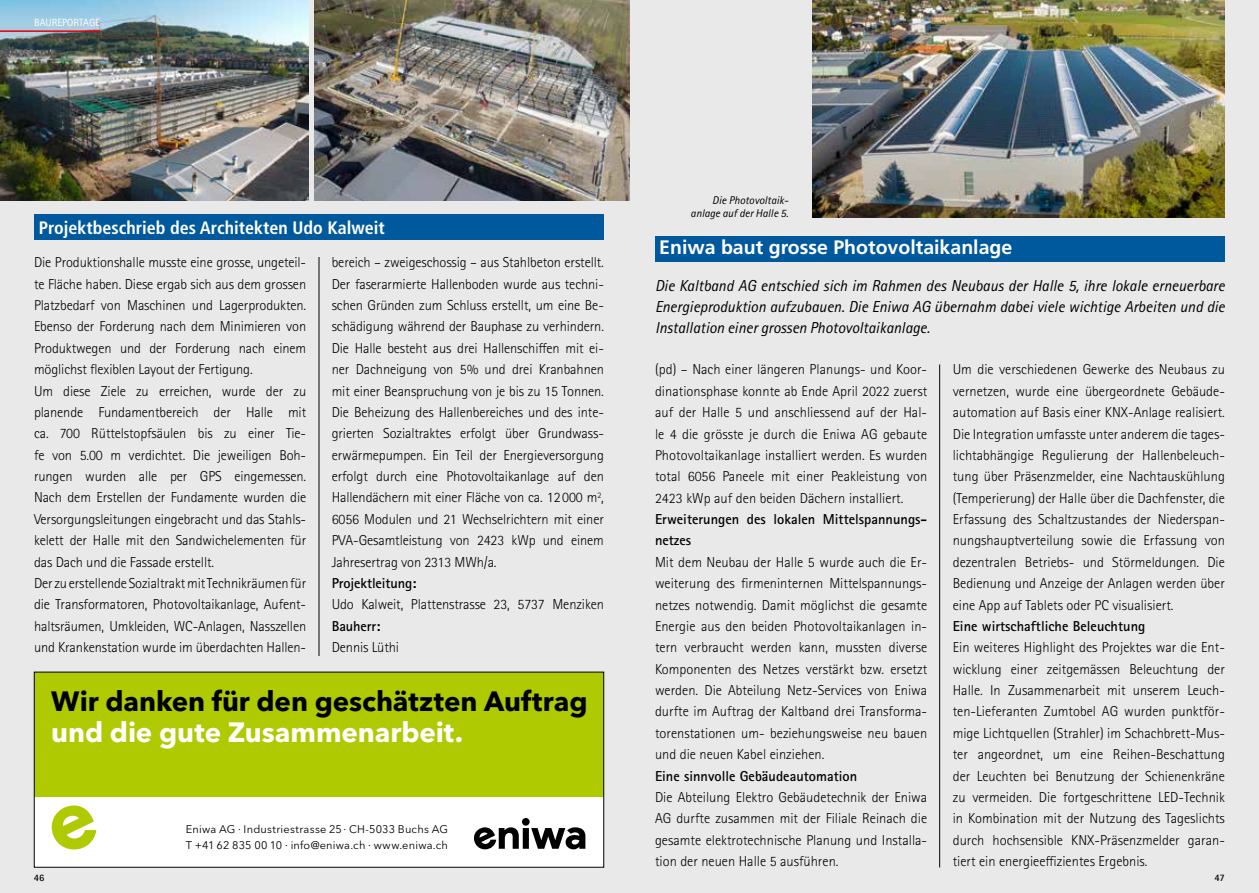
<style>
.page{position:relative;width:1259px;height:893px;background:#fff}
.page>*{position:absolute;margin:0;border:0;box-sizing:border-box;transform-origin:0 0}
.t1{font:700 27.75px "Avenir Next LT Pro";letter-spacing:-.005em;color:#000}
.t2{font:700 27.75px "Avenir Next LT Pro";letter-spacing:-.005em;color:#fff}
.t3{font:700 19.5px "Frutiger LT Std";color:#fff}
.t4{font:700 condensed 18px "Frutiger LT Std";color:#fff}
.t5{font:italic 15.9px/21.3px "Rotis Sans Serif Std";color:#000;text-align:justify}
.t6{font:300 14.4px/21.3px "Rotis Sans Serif Std";letter-spacing:-.01em;color:#000;text-align:justify}
.t7{font:700 14.4px/21.5px "Rotis Sans Serif Std";color:#000}
.t8{font:italic 11.25px/13.5px "Rotis Sans Serif Std";color:#000;text-align:right}
.t9{font:10.95px/15.8px "Avenir Next LT Pro";letter-spacing:.02em;color:#000}
.t10{font:10.5px "Rotis Sans Serif Std";color:#fff}
.t11{font:700 9.9px "Rotis Sans Serif Std";color:#000}
</style>
<div class="page">
<div style="left:0;top:0;width:629px;height:893px;background:#e9e9e9"></div>
<div style="left:629px;top:0;width:630px;height:893px;background:#e9e9e9"></div>
<hr style="left:319px;top:257px;width:1px;height:399px;background:#000">
<img style="left:812px;top:0;width:413px;height:218px">
<svg style="left:36px;top:674px;width:566px;height:191px;background:#c6d854"></svg>
<hr style="left:939px;top:364px;width:1px;height:503px;background:#000">
<img style="left:0;top:0;width:308px;height:201px">
<img style="left:315px;top:0;width:314px;height:201px">
<div style="left:34px;top:214px;width:570px;height:26px;background:#00599c"></div>
<div style="left:655px;top:236px;width:570px;height:25px;background:#00599c"></div>
<hr style="left:0;top:30px;width:100px;height:2px;background:#e3000b">
<p class="t10" style="left:34px;top:16px;width:68px">BAUREPORTAGE</p>
<p class="t4" style="left:39px;top:217px;width:348px">Projektbeschrieb des Architekten Udo Kalweit</p>
<p class="t6" style="left:34px;top:252px;width:274px;text-align:left">Die Produktionshalle musste eine grosse, ungeteil&shy;te Fläche haben. Diese ergab sich aus dem grossen Platzbedarf von Maschinen und Lagerprodukten.<br>Ebenso der Forderung nach dem Minimieren von Produktwegen und der Forderung nach einem möglichst flexiblen Layout der Fertigung.<br>Um diese Ziele zu erreichen, wurde der zu planende Fundamentbereich der Halle mit ca. 700 Rüttelstopfsäulen bis zu einer Tie&shy;fe von 5.00 m verdichtet. Die jeweiligen Boh&shy;rungen wurden alle per GPS eingemessen.<br>Nach dem Erstellen der Fundamente wurden die Versorgungsleitungen eingebracht und das Stahls&shy;kelett der Halle mit den Sandwichelementen für das Dach und die Fassade erstellt.<br>Der zu erstellende Sozialtrakt mit Technikräumen für die Transformatoren, Photovoltaikanlage, Aufent&shy;haltsräumen, Umkleiden, WC-Anlagen, Nasszellen und Krankenstation wurde im überdachten Hallen-</p>
<p class="t6" style="left:332px;top:252px;width:274px">bereich – zweigeschossig – aus Stahlbeton erstellt.<br>Der faserarmierte Hallenboden wurde aus techni&shy;schen Gründen zum Schluss erstellt, um eine Be&shy;schädigung während der Bauphase zu verhindern.<br>Die Halle besteht aus drei Hallenschiffen mit ei&shy;ner Dachneigung von 5% und drei Kranbahnen mit einer Beanspruchung von je bis zu 15 Tonnen.<br>Die Beheizung des Hallenbereiches und des inte&shy;grierten Sozialtraktes erfolgt über Grundwass&shy;erwärmepumpen. Ein Teil der Energieversorgung erfolgt durch eine Photovoltaikanlage auf den Hallendächern mit einer Fläche von ca. 12000 m<sup>2</sup>, 6056 Modulen und 21 Wechselrichtern mit einer PVA-Gesamtleistung von 2423 kWp und einem Jahresertrag von 2313 MWh/a.</p>
<p class="t7" style="left:332px;top:572px;width:86px">Projektleitung:</p>
<p class="t6" style="left:332px;top:594px;width:274px">Udo Kalweit, Plattenstrasse 23, 5737 Menziken</p>
<p class="t7" style="left:332px;top:615px;width:50px">Bauherr:</p>
<p class="t6" style="left:332px;top:637px;width:69px">Dennis Lüthi</p>
<h1 class="t1" style="left:51px;top:684px;width:538px">Wir danken für den geschätzten Auftrag</h1>
<h1 class="t2" style="left:51px;top:715px;width:413px">und die gute Zusammenarbeit.</h1>
<p class="t9" style="left:186px;top:821px;width:264px">Eniwa AG · Industriestrasse 25· CH-5033 Buchs AG<br>T +41 62 835 00 10 · info@eniwa.ch · www.eniwa.ch</p>
<p class="t8" style="left:690px;top:193px;width:99px">Die Photovoltaik&shy;anlage auf der Halle 5.</p>
<h2 class="t3" style="left:659px;top:236px;width:354px">Eniwa baut grosse Photovoltaikanlage</h2>
<p class="t5" style="left:655px;top:275px;width:571px">Die Kaltband AG entschied sich im Rahmen des Neubaus der Halle 5, ihre lokale erneuerbare Energieproduktion aufzubauen. Die Eniwa AG übernahm dabei viele wichtige Arbeiten und die Installation einer grossen Photovoltaikanlage.</p>
<p class="t6" style="left:655px;top:359px;width:274px">(pd) – Nach einer längeren Planungs- und Koor&shy;dinationsphase konnte ab Ende April 2022 zuerst auf der Halle 5 und anschliessend auf der Hal&shy;le 4 die grösste je durch die Eniwa AG gebaute Photovoltaikanlage installiert werden. Es wurden total 6056 Paneele mit einer Peakleistung von 2423 kWp auf den beiden Dächern installiert.</p>
<p class="t7" style="left:655px;top:508px;width:274px">Erweiterungen des lokalen Mittelspannungs&shy;netzes</p>
<p class="t6" style="left:655px;top:551px;width:274px">Mit dem Neubau der Halle 5 wurde auch die Er&shy;weiterung des firmeninternen Mittelspannungs&shy;netzes notwendig. Damit möglichst die gesamte Energie aus den beiden Photovoltaikanlagen in&shy;tern verbraucht werden kann, mussten diverse Komponenten des Netzes verstärkt bzw. ersetzt werden. Die Abteilung Netz-Services von Eniwa durfte im Auftrag der Kaltband drei Transforma&shy;torenstationen um- beziehungsweise neu bauen und die neuen Kabel einziehen.</p>
<p class="t7" style="left:655px;top:765px;width:204px">Eine sinnvolle Gebäudeautomation</p>
<p class="t6" style="left:655px;top:787px;width:274px">Die Abteilung Elektro Gebäudetechnik der Eniwa AG durfte zusammen mit der Filiale Reinach die gesamte elektrotechnische Planung und Installa&shy;tion der neuen Halle 5 ausführen.</p>
<p class="t6" style="left:952px;top:359px;width:274px">Um die verschiedenen Gewerke des Neubaus zu vernetzen, wurde eine übergeordnete Gebäude&shy;automation auf Basis einer KNX-Anlage realisiert.<br>Die Integration umfasste unter anderem die tages&shy;lichtabhängige Regulierung der Hallenbeleuch&shy;tung über Präsenzmelder, eine Nachtauskühlung (Temperierung) der Halle über die Dachfenster, die Erfassung des Schaltzustandes der Niederspan&shy;nungshauptverteilung sowie die Erfassung von dezentralen Betriebs- und Störmeldungen. Die Bedienung und Anzeige der Anlagen werden über eine App auf Tablets oder PC visualisiert.</p>
<p class="t7" style="left:952px;top:615px;width:194px">Eine wirtschaftliche Beleuchtung</p>
<p class="t6" style="left:952px;top:637px;width:274px">Ein weiteres Highlight des Projektes war die Ent&shy;wicklung einer zeitgemässen Beleuchtung der Halle. In Zusammenarbeit mit unserem Leuch&shy;ten-Lieferanten Zumtobel AG wurden punktför&shy;mige Lichtquellen (Strahler) im Schachbrett-Mus&shy;ter angeordnet, um eine Reihen-Beschattung der Leuchten bei Benutzung der Schienenkräne zu vermeiden. Die fortgeschrittene LED-Technik in Kombination mit der Nutzung des Tageslichts durch hochsensible KNX-Präsenzmelder garan&shy;tiert ein energieeffizientes Ergebnis.</p>
<p class="t11" style="left:34px;top:871px;width:12px">46</p>
<p class="t11" style="left:1214px;top:871px;width:12px">47</p>
</div>
